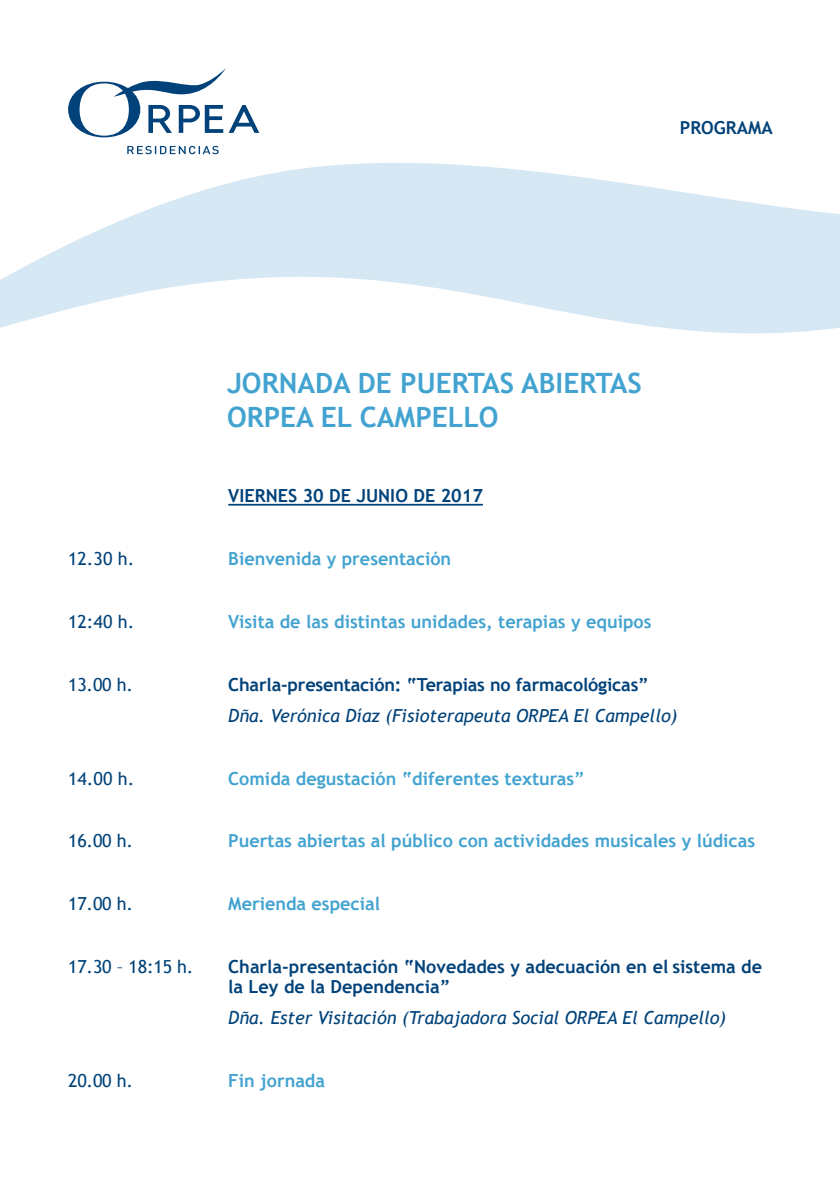
<style>
.page{position:relative;width:840px;height:1191px;background:#fff}
.page>*{position:absolute;margin:0;border:0;box-sizing:border-box;transform-origin:0 0}
.t1{font:700 28px/33.6px "Trebuchet MS";color:#43a3d0}
.t2{font:700 18px "Trebuchet MS";color:#43a3d0}
.t3{font:700 18px/20px "Trebuchet MS";color:#004279}
.t4{font:italic 18px "Trebuchet MS";color:#004279}
.t5{font:18px "Trebuchet MS";letter-spacing:-.01em;color:#004279}
.t6{font:700 17.8px "Trebuchet MS";color:#004279}
</style>
<div class="page">
<hr style="left:228px;top:504px;width:254px;height:1px;background:#004279">
<svg style="left:0;top:132px;width:839px;height:202px;fill:#d6e8f4"></svg>
<svg style="left:68px;top:68px;width:191px;height:69px"></svg>
<svg style="left:127px;top:146px;width:91px;height:8px"></svg>
<p class="t6" style="left:679px;top:116px;width:94px">PROGRAMA</p>
<p class="t1" style="left:227px;top:366px;width:416px">JORNADA DE PUERTAS ABIERTAS<br>ORPEA EL CAMPELLO</p>
<p class="t3" style="left:228px;top:486px;width:256px">VIERNES 30 DE JUNIO DE 2017</p>
<p class="t5" style="left:68px;top:548px;width:68px">12.30 h.</p>
<p class="t2" style="left:228px;top:547px;width:224px">Bienvenida y presentación</p>
<p class="t5" style="left:68px;top:611px;width:68px">12:40 h.</p>
<p class="t2" style="left:228px;top:610px;width:424px">Visita de las distintas unidades, terapias y equipos</p>
<p class="t5" style="left:68px;top:673px;width:66px">13.00 h.</p>
<p class="t3" style="left:228px;top:674px;width:422px">Charla-presentación: “Terapias no farmacológicas”</p>
<p class="t4" style="left:228px;top:705px;width:450px">Dña. Verónica Díaz (Fisioterapeuta ORPEA El Campello)</p>
<p class="t5" style="left:68px;top:767px;width:68px">14.00 h.</p>
<p class="t2" style="left:228px;top:767px;width:358px">Comida degustación “diferentes texturas”</p>
<p class="t5" style="left:68px;top:830px;width:66px">16.00 h.</p>
<p class="t2" style="left:228px;top:829px;width:528px">Puertas abiertas al público con actividades musicales y lúdicas</p>
<p class="t5" style="left:68px;top:893px;width:66px">17.00 h.</p>
<p class="t2" style="left:228px;top:892px;width:153px">Merienda especial</p>
<p class="t5" style="left:68px;top:955px;width:127px">17.30 – 18:15 h.</p>
<p class="t3" style="left:228px;top:956px;width:535px">Charla-presentación “Novedades y adecuación en el sistema de la Ley de la Dependencia”</p>
<p class="t4" style="left:228px;top:1007px;width:499px">Dña. Ester Visitación (Trabajadora Social ORPEA El Campello)</p>
<p class="t5" style="left:68px;top:1069px;width:66px">20.00 h.</p>
<p class="t2" style="left:228px;top:1069px;width:98px">Fin jornada</p>
</div>
